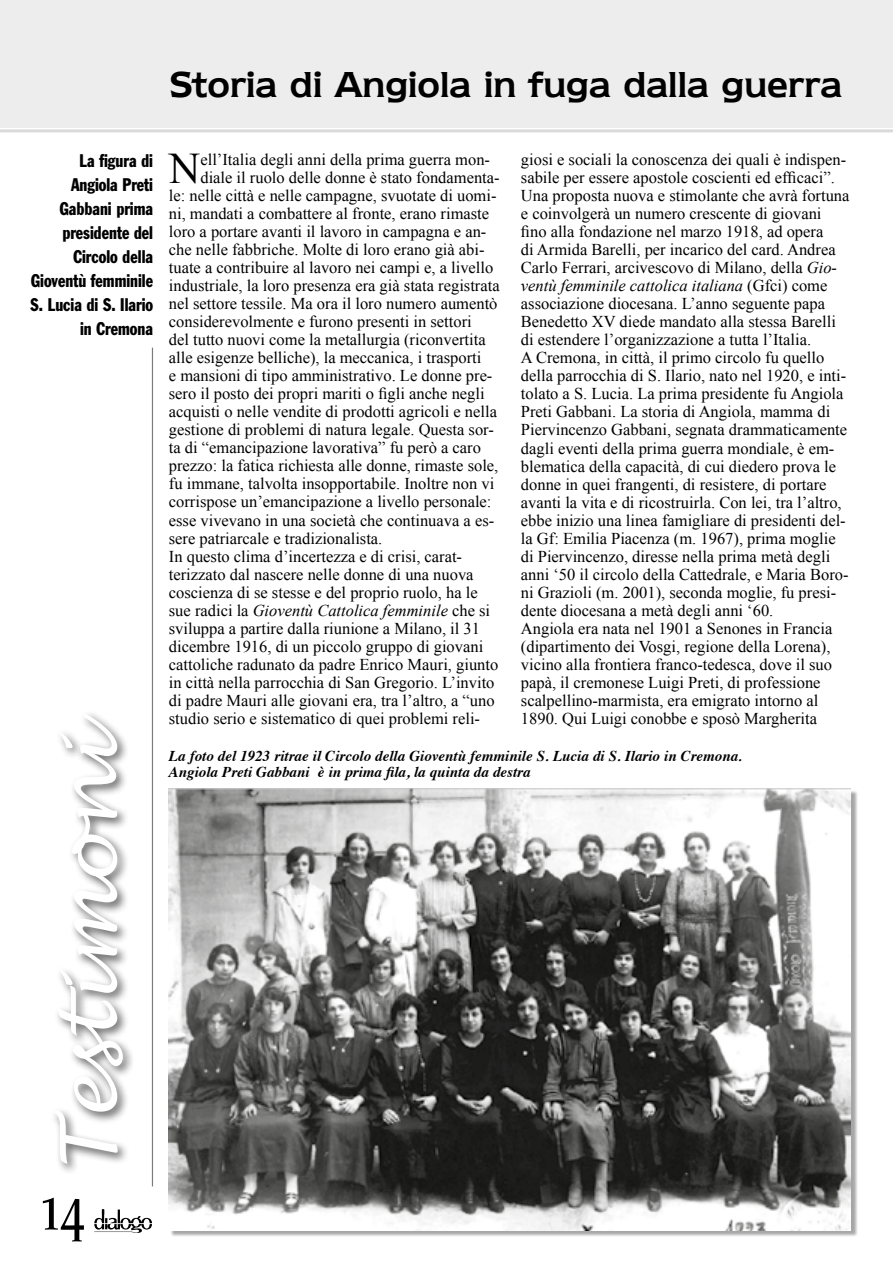
<style>
.page{position:relative;width:893px;height:1263px;background:#fff}
.page>*{position:absolute;margin:0;border:0;box-sizing:border-box;transform-origin:0 0}
.t1{font:italic 78px "Lucida Handwriting";color:#fff}
.t2{font:54px "Kontor Display";color:#000}
.t3{font:43.65px "Times New Roman";color:#000}
.t4{font:600 42px "Newtext IT Cby BT";color:#000;scale:.87 1}
.t5{font:condensed 18px/24px "Franklin Gothic";color:#000;text-align:right;scale:.88 1}
.t6{font:16.5px/18px "Times New Roman";color:#000}
.t7{font:italic 16.5px "Times New Roman";color:#000}
.t8{font:italic 700 15px/16.5px "Times";color:#000}
.s1{font-style:normal}
.s2{font-style:italic}
</style>
<div class="page">
<svg style="left:94px;top:1209px;width:58px;height:24px"></svg>
<div style="left:0;top:0;width:893px;height:128px;background:#ededed"></div>
<hr style="left:0;top:129px;width:893px;height:3px;background:#dadada">
<div style="left:50px;top:709px;width:86px;height:465px;background:#000;opacity:.6"></div>
<hr style="left:152px;top:348px;width:1px;height:838px;background:#7c7b7b">
<div style="left:170px;top:790px;width:687px;height:447px;background:#000;opacity:.35"></div>
<img style="left:169px;top:788px;width:682px;height:442px">
<h3 class="t4" style="left:170px;top:60px;width:774px">Storia di Angiola in fuga dalla guerra</h3>
<p class="t5" style="left:31px;top:149px;width:141px">La figura di<br>Angiola Preti<br>Gabbani prima presidente del<br>Circolo della<br>Gioventù femminile<br>S. Lucia di S. Ilario in Cremona</p>
<h1 class="t1" style="left:41px;top:1174px;width:462px;rotate:-90deg">Testimoni</h1>
<h2 class="t2" style="left:43px;top:1177px;width:45px">14</h2>
<h3 class="t3" style="left:169px;top:139px;width:33px">N</h3>
<p class="t6" style="left:200px;top:150px;width:291px">ell’Italia degli anni della prima guerra mon-</p>
<p class="t6" style="left:200px;top:168px;width:301px">diale il ruolo delle donne è stato fondamenta-</p>
<p class="t6" style="left:169px;top:186px;width:329px">le: nelle città e nelle campagne, svuotate di uomi-</p>
<p class="t6" style="left:169px;top:204px;width:322px">ni, mandati a combattere al fronte, erano rimaste</p>
<p class="t6" style="left:169px;top:222px;width:319px">loro a portare avanti il lavoro in campagna e an-</p>
<p class="t6" style="left:169px;top:240px;width:317px">che nelle fabbriche. Molte di loro erano già abi-</p>
<p class="t6" style="left:169px;top:258px;width:326px">tuate a contribuire al lavoro nei campi e, a livello</p>
<p class="t6" style="left:169px;top:276px;width:332px">industriale, la loro presenza era già stata registrata</p>
<p class="t6" style="left:169px;top:294px;width:330px">nel settore tessile. Ma ora il loro numero aumentò</p>
<p class="t6" style="left:169px;top:312px;width:304px">considerevolmente e furono presenti in settori</p>
<p class="t6" style="left:169px;top:330px;width:318px">del tutto nuovi come la metallurgia (riconvertita</p>
<p class="t6" style="left:169px;top:348px;width:314px">alle esigenze belliche), la meccanica, i trasporti</p>
<p class="t6" style="left:169px;top:366px;width:325px">e mansioni di tipo amministrativo. Le donne pre-</p>
<p class="t6" style="left:169px;top:384px;width:317px">sero il posto dei propri mariti o figli anche negli</p>
<p class="t6" style="left:169px;top:402px;width:330px">acquisti o nelle vendite di prodotti agricoli e nella</p>
<p class="t6" style="left:169px;top:420px;width:326px">gestione di problemi di natura legale. Questa sor-</p>
<p class="t6" style="left:169px;top:439px;width:314px">ta di “emancipazione lavorativa” fu però a caro</p>
<p class="t6" style="left:169px;top:457px;width:331px">prezzo: la fatica richiesta alle donne, rimaste sole,</p>
<p class="t6" style="left:169px;top:475px;width:327px">fu immane, talvolta insopportabile. Inoltre non vi</p>
<p class="t6" style="left:169px;top:493px;width:324px">corrispose un’emancipazione a livello personale:</p>
<p class="t6" style="left:169px;top:511px;width:327px">esse vivevano in una società che continuava a es-</p>
<p class="t6" style="left:169px;top:529px;width:215px">sere patriarcale e tradizionalista.</p>
<p class="t6" style="left:169px;top:547px;width:295px">In questo clima d’incertezza e di crisi, carat-</p>
<p class="t6" style="left:169px;top:565px;width:306px">terizzato dal nascere nelle donne di una nuova</p>
<p class="t6" style="left:169px;top:583px;width:310px">coscienza di se stesse e del proprio ruolo, ha le</p>
<p class="t7" style="left:169px;top:599px;width:323px"><span class="s1">sue radici la</span> Gioventù Cattolica femminile <span class="s1">che si</span></p>
<p class="t6" style="left:169px;top:619px;width:313px">sviluppa a partire dalla riunione a Milano, il 31</p>
<p class="t6" style="left:169px;top:637px;width:316px">dicembre 1916, di un piccolo gruppo di giovani</p>
<p class="t6" style="left:169px;top:655px;width:331px">cattoliche radunato da padre Enrico Mauri, giunto</p>
<p class="t6" style="left:169px;top:673px;width:327px">in città nella parrocchia di San Gregorio. L’invito</p>
<p class="t6" style="left:169px;top:691px;width:327px">di padre Mauri alle giovani era, tra l’altro, a “uno</p>
<p class="t6" style="left:169px;top:709px;width:313px">studio serio e sistematico di quei problemi reli-</p>
<p class="t6" style="left:521px;top:150px;width:330px">giosi e sociali la conoscenza dei quali è indispen&shy;sabile per essere apostole coscienti ed efficaci”.<br>Una proposta nuova e stimolante che avrà fortuna e coinvolgerà un numero crescente di giovani fino alla fondazione nel marzo 1918, ad opera<br>di Armida Barelli, per incarico del card. Andrea Carlo Ferrari, arcivescovo di Milano, della <span class="s2">Gio&shy;ventù femminile cattolica italiana</span> (Gfci) come associazione diocesana. L’anno seguente papa Benedetto XV diede mandato alla stessa Barelli di estendere l’organizzazione a tutta l’Italia.<br>A Cremona, in città, il primo circolo fu quello della parrocchia di S. Ilario, nato nel 1920, e inti&shy;tolato a S. Lucia. La prima presidente fu Angiola Preti Gabbani. La storia di Angiola, mamma di Piervincenzo Gabbani, segnata drammaticamente dagli eventi della prima guerra mondiale, è em&shy;blematica della capacità, di cui diedero prova le donne in quei frangenti, di resistere, di portare avanti la vita e di ricostruirla. Con lei, tra l’altro, ebbe inizio una linea famigliare di presidenti del&shy;la Gf: Emilia Piacenza (m. 1967), prima moglie di Piervincenzo, diresse nella prima metà degli anni ‘50 il circolo della Cattedrale, e Maria Boro&shy;ni Grazioli (m. 2001), seconda moglie, fu presi&shy;dente diocesana a metà degli anni ‘60.<br>Angiola era nata nel 1901 a Senones in Francia (dipartimento dei Vosgi, regione della Lorena), vicino alla frontiera franco-tedesca, dove il suo papà, il cremonese Luigi Preti, di professione scalpellino-marmista, era emigrato intorno al 1890. Qui Luigi conobbe e sposò Margherita</p>
<p class="t8" style="left:169px;top:746px;width:575px">La foto del 1923 ritrae il Circolo della Gioventù femminile S. Lucia di S. Ilario in Cremona.<br>Angiola Preti Gabbani è in prima fila, la quinta da destra</p>
</div>
